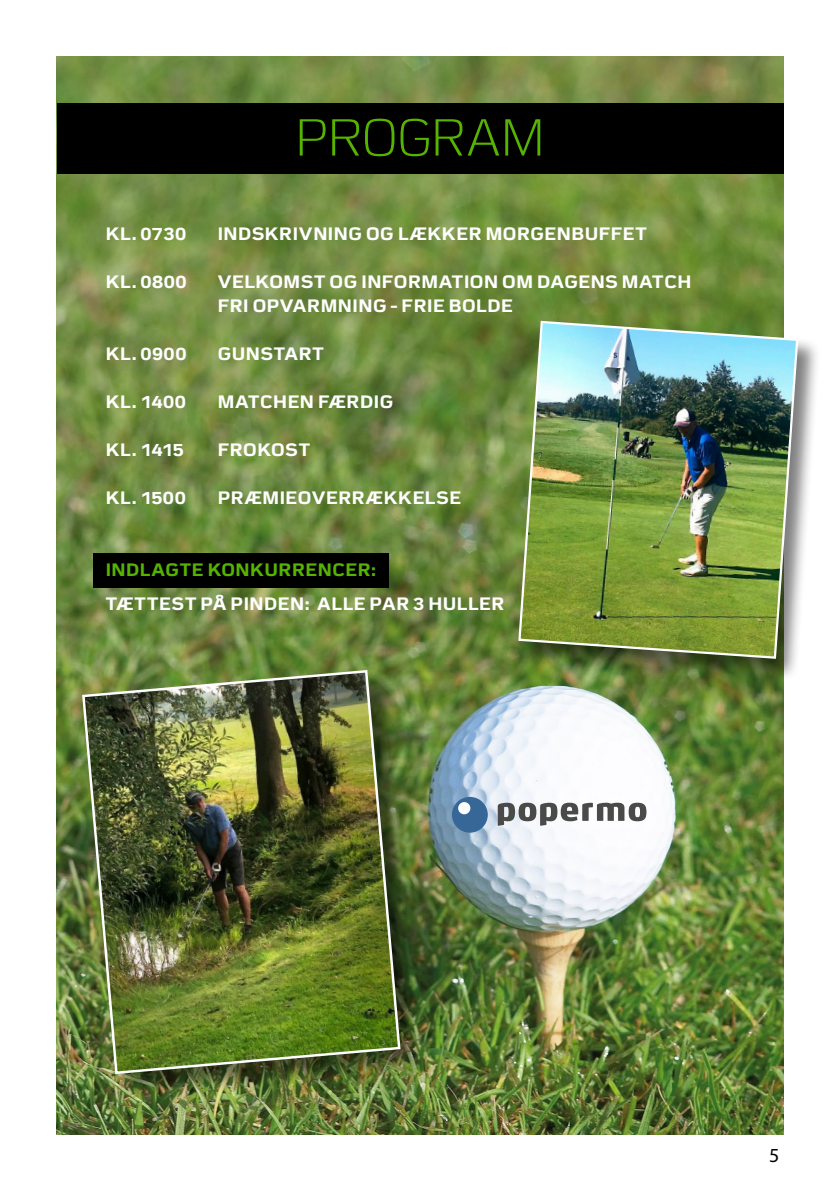
<style>
.page{position:relative;width:840px;height:1191px;background:#fff}
.page>*{position:absolute;margin:0;border:0;box-sizing:border-box;transform-origin:0 0}
.t1{font:300 52px "Politi";letter-spacing:.01em;color:#56b300}
.t2{font:20px "Myriad Pro";color:#000}
.t3{font:700 18px/24px "Politi";letter-spacing:.03em;color:#fff}
.t4{font:700 18px "Politi";letter-spacing:.03em;color:#56b300}
</style>
<div class="page">
<img style="left:56px;top:57px;width:726px;height:1077px">
<div style="left:57px;top:103px;width:725px;height:71px;background:#000"></div>
<svg style="left:497px;top:802px;width:149px;height:23px"></svg>
<div style="left:451px;top:797px;width:36px;height:35px;background:#376797;border-radius:50%"></div>
<div style="left:458px;top:802px;width:12px;height:12px;background:#fff;border-radius:50%"></div>
<div style="left:93px;top:553px;width:295px;height:34px;background:#000"></div>
<div style="left:82px;top:669px;width:343px;height:430px;background:#000;opacity:.5"></div>
<img style="left:81px;top:668px;width:320px;height:407px">
<div style="left:517px;top:321px;width:303px;height:360px;background:#000;opacity:.5"></div>
<img style="left:517px;top:320px;width:282px;height:340px">
<h1 class="t1" style="left:295px;top:110px;width:251px">PROGRAM</h1>
<p class="t3" style="left:106px;top:222px;width:82px">KL. 0730</p>
<p class="t3" style="left:217px;top:222px;width:430px">INDSKRIVNING OG LÆKKER MORGENBUFFET</p>
<p class="t3" style="left:106px;top:270px;width:82px">KL. 0800</p>
<p class="t3" style="left:217px;top:270px;width:475px">VELKOMST OG INFORMATION OM DAGENS MATCH<br>FRI OPVARMNING - FRIE BOLDE</p>
<p class="t3" style="left:106px;top:342px;width:82px">KL. 0900</p>
<p class="t3" style="left:217px;top:342px;width:108px">GUNSTART</p>
<p class="t3" style="left:106px;top:390px;width:82px">KL. 1400</p>
<p class="t3" style="left:217px;top:390px;width:177px">MATCHEN FÆRDIG</p>
<p class="t3" style="left:106px;top:438px;width:80px">KL. 1415</p>
<p class="t3" style="left:217px;top:438px;width:94px">FROKOST</p>
<p class="t3" style="left:106px;top:486px;width:82px">KL. 1500</p>
<p class="t3" style="left:217px;top:486px;width:245px">PRÆMIEOVERRÆKKELSE</p>
<p class="t4" style="left:106px;top:560px;width:272px">INDLAGTE KONKURRENCER:</p>
<p class="t3" style="left:106px;top:592px;width:400px">TÆTTEST PÅ PINDEN: ALLE PAR 3 HULLER</p>
<p class="t2" style="left:768px;top:1144px;width:12px">5</p>
</div>
